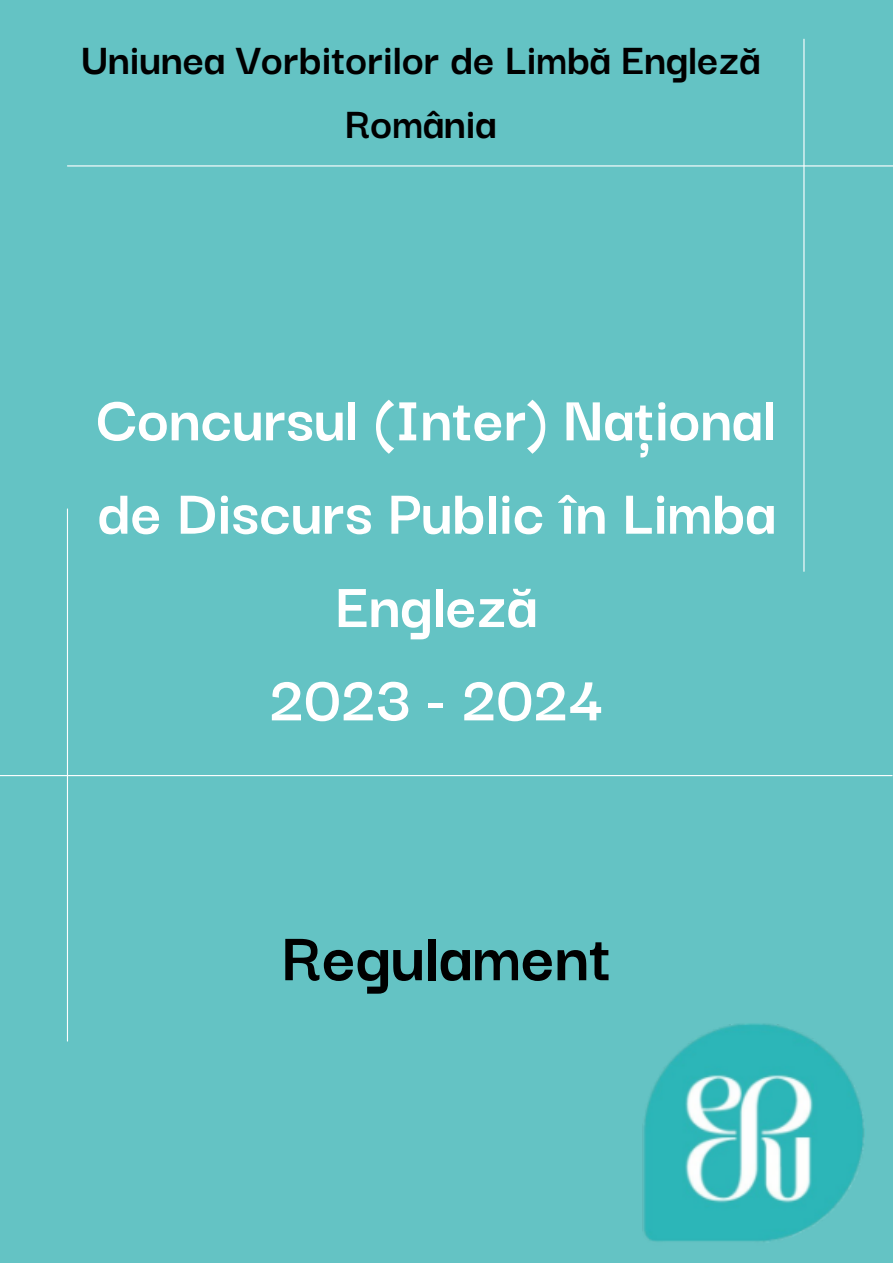
<style>
.page{position:relative;width:893px;height:1264px;background:#fff}
.page>*{position:absolute;margin:0;border:0;box-sizing:border-box;transform-origin:0 0}
.t1{font:700 73.5px "Darker Grotesque";color:#000}
.t2{font:700 67.5px/93.3px "Darker Grotesque";color:#fff;text-align:center}
.t3{font:700 46.5px/64.1px "Darker Grotesque";color:#000;text-align:center}
</style>
<div class="page">
<div style="left:0;top:0;width:892px;height:1262px;background:#64c3c4"></div>
<hr style="left:67px;top:165px;width:825px;height:1px;background:#fff">
<hr style="left:67px;top:509px;width:1px;height:532px;background:#fff">
<hr style="left:803px;top:39px;width:1px;height:532px;background:#fff">
<hr style="left:0;top:775px;width:892px;height:1px;background:#fff">
<img style="left:643px;top:1023px;width:221px;height:219px">
<p class="t3" style="left:81px;top:24px;width:681px">Uniunea Vorbitorilor de Limbă Engleză<br>România</p>
<p class="t2" style="left:96px;top:368px;width:681px">Concursul (Inter) Național de Discurs Public în Limba<br>Engleză</p>
<p class="t2" style="left:269px;top:648px;width:336px">2023 - 2024</p>
<p class="t1" style="left:281px;top:902px;width:332px">Regulament</p>
</div>
